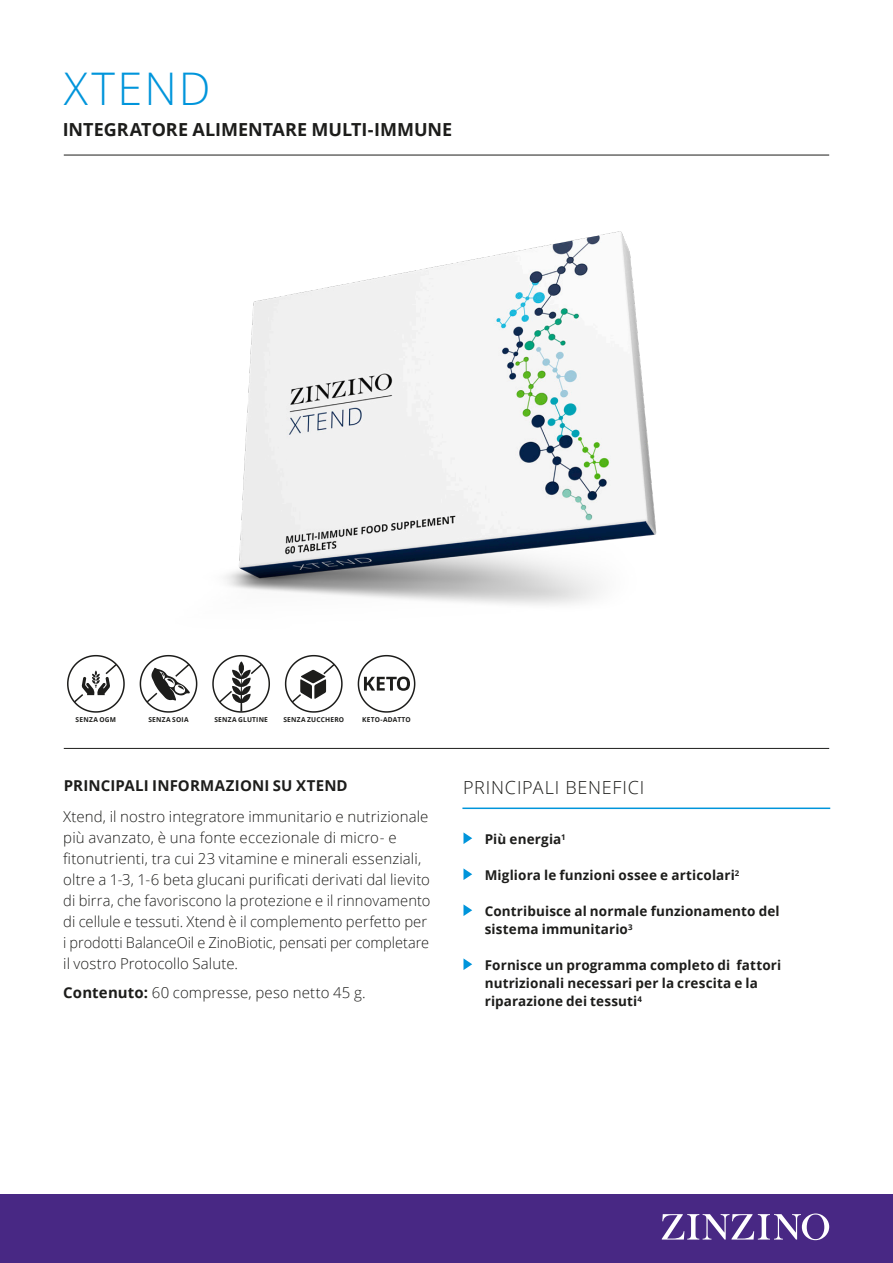
<style>
.page{position:relative;width:893px;height:1263px;background:#fff}
.page>*{position:absolute;margin:0;border:0;box-sizing:border-box;transform-origin:0 0}
.t1{font:300 45px "Open Sans";letter-spacing:.05em;color:#0095db}
.t2{font:700 18px "Open Sans";color:#1d1d1b}
.t3{font:300 18px "Open Sans";letter-spacing:.045em;color:#1d1d1b}
.Brödtext_ingress_Lig{font:300 15px/21px "Open Sans";letter-spacing:.005em;color:#1d1d1b}
.t4{font:700 15px "Open Sans";letter-spacing:.01em;color:#1d1d1b}
.Brödtext_Key_Benefit{font:700 13.5px/18px "Open Sans";letter-spacing:.01em;color:#1d1d1b}
.t5{font:700 6.75px "Open Sans";letter-spacing:.035em;color:#1d1d1b}
.s1{font-weight:700}
</style>
<div class="page">
<div style="left:0;top:1194px;width:893px;height:69px;background:#482884"></div>
<svg style="left:662px;top:1213px;width:167px;height:27px"></svg>
<svg style="left:67px;top:654px;width:58px;height:59px"></svg>
<svg style="left:139px;top:654px;width:59px;height:59px"></svg>
<svg style="left:212px;top:657px;width:58px;height:56px"></svg>
<svg style="left:284px;top:657px;width:59px;height:56px"></svg>
<svg style="left:357px;top:657px;width:59px;height:56px"></svg>
<hr style="left:64px;top:748px;width:765px;height:1px;background:#1d1d1b">
<hr style="left:64px;top:155px;width:765px;height:1px;background:#1d1d1b">
<img style="left:176px;top:231px;width:481px;height:426px">
<svg style="left:463px;top:832px;width:9px;height:12px"></svg>
<svg style="left:463px;top:868px;width:9px;height:12px"></svg>
<svg style="left:463px;top:904px;width:9px;height:12px"></svg>
<svg style="left:463px;top:958px;width:9px;height:12px"></svg>
<hr style="left:462px;top:807px;width:368px;height:2px;background:#0095db">
<p class="t1" style="left:64px;top:57px;width:148px">XTEND</p>
<p class="t2" style="left:63px;top:117px;width:391px">INTEGRATORE ALIMENTARE MULTI-IMMUNE</p>
<p class="t5" style="left:76px;top:715px;width:42px">SENZA OGM</p>
<p class="t5" style="left:148px;top:715px;width:42px">SENZA SOIA</p>
<p class="t5" style="left:214px;top:715px;width:55px">SENZA GLUTINE</p>
<p class="t5" style="left:283px;top:715px;width:62px">SENZA ZUCCHERO</p>
<p class="t5" style="left:362px;top:715px;width:50px">KETO-ADATTO</p>
<p class="t4" style="left:64px;top:775px;width:285px">PRINCIPALI INFORMAZIONI SU XTEND</p>
<p class="Brödtext_ingress_Lig" style="left:63px;top:805px;width:369px">Xtend, il nostro integratore immunitario e nutrizionale più avanzato, è una fonte eccezionale di micro- e fitonutrienti, tra cui 23 vitamine e minerali essenziali, oltre a 1-3, 1-6 beta glucani purificati derivati dal lievito di birra, che favoriscono la protezione e il rinnovamento di cellule e tessuti. Xtend è il complemento perfetto per i prodotti BalanceOil e ZinoBiotic, pensati per completare il vostro Protocollo Salute.</p>
<p class="Brödtext_ingress_Lig" style="left:63px;top:982px;width:304px"><span class="s1">Contenuto:</span> 60 compresse, peso netto 45 g.</p>
<p class="t3" style="left:463px;top:775px;width:183px">PRINCIPALI BENEFICI</p>
<p class="Brödtext_Key_Benefit" style="left:485px;top:830px;width:82px">Più energia<sup>1</sup></p>
<p class="Brödtext_Key_Benefit" style="left:485px;top:866px;width:256px">Migliora le funzioni ossee e articolari<sup>2</sup></p>
<p class="Brödtext_Key_Benefit" style="left:485px;top:902px;width:296px">Contribuisce al normale funzionamento del sistema immunitario<sup>3</sup></p>
<p class="Brödtext_Key_Benefit" style="left:485px;top:956px;width:298px">Fornisce un programma completo di fattori nutrizionali necessari per la crescita e la riparazione dei tessuti<sup>4</sup></p>
</div>
